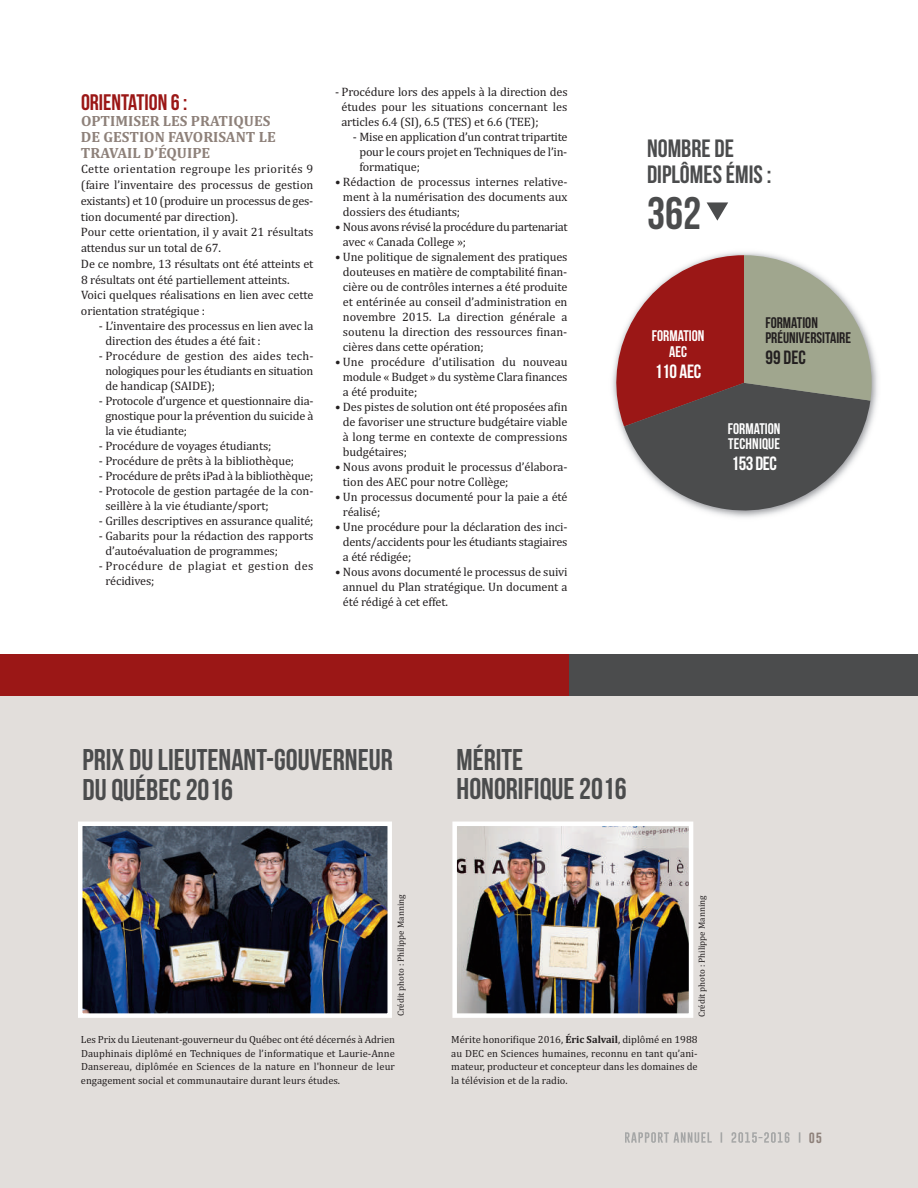
<style>
.page{position:relative;width:918px;height:1188px;background:#fff}
.page>*{position:absolute;margin:0;border:0;box-sizing:border-box;transform-origin:0 0}
.t1{font:45.6px "Bebas Neue";color:#4b4c4d}
.t2{font:30px/29.8px "Bebas Neue";color:#4b4c4d}
.t3{font:25.05px/25.5px "Bebas Neue";color:#4b4c4d}
.t4{font:22.5px "Bebas Neue";color:#9b1716}
.t5{font:19.2px "Bebas Neue";letter-spacing:-.02em;color:#fff}
.t6{font:19.2px "Bebas Neue";color:#231f20}
.t7{font:15.3px/15.3px "Bebas Neue";color:#fff;text-align:center}
.t8{font:15.3px/15.3px "Bebas Neue";color:#231f20}
.t9{font:700 15px/15.8px "Cambria";color:#8e817a}
.t10{font:12.3px/15px "Cambria";letter-spacing:-.01em;color:#231f20;text-align:justify}
.t11{font:12.3px/15px "Cambria";letter-spacing:-.03em;color:#231f20}
.t12{font:12.3px/15px "Cambria";letter-spacing:.035em;color:#231f20}
.t13{font:10.8px "Gobold";color:#8e817a;scale:1.11 1}
.t14{font:10.5px/13.5px "Cambria";color:#231f20;text-align:justify}
.t15{font:9px "Cambria";color:#231f20}
.s1{font-weight:700}
</style>
<div class="page">
<div style="left:0;top:675px;width:918px;height:513px;background:#e2dedb"></div>
<img style="left:83px;top:827px;width:304px;height:186px">
<div style="left:78px;top:822px;width:314px;height:196px;border:4px solid #fff"></div>
<img style="left:457px;top:827px;width:231px;height:186px">
<div style="left:452px;top:822px;width:241px;height:196px;border:4px solid #fff"></div>
<svg style="left:625px;top:1132px;width:144px;height:11px"></svg>
<hr style="left:0;top:0;width:1px;height:86px;background:#9b1716">
<svg style="left:707px;top:202px;width:21px;height:19px"></svg>
<div style="left:0;top:654px;width:569px;height:42px;background:#9b1716"></div>
<div style="left:569px;top:654px;width:349px;height:42px;background:#4b4c4d"></div>
<img style="left:612px;top:252px;width:266px;height:266px">
<svg style="left:616px;top:255px;width:256px;height:255px"></svg>
<h3 class="t4" style="left:81px;top:89px;width:108px">ORIENTATION 6 :</h3>
<p class="t9" style="left:81px;top:113px;width:196px">OPTIMISER LES PRATIQUES<br>DE GESTION FAVORISANT LE<br>TRAVAIL D’ÉQUIPE</p>
<p class="t10" style="left:81px;top:161px;width:234px;line-height:15.8px;text-align:left">Cette orientation regroupe les priorités 9 (faire l’inventaire des processus de gestion existants) et 10 (produire un processus de ges&shy;tion documenté par direction).<br>Pour cette orientation, il y avait 21 résultats attendus sur un total de 67.<br>De ce nombre, 13 résultats ont été atteints et 8 résultats ont été partiellement atteints.<br>Voici quelques réalisations en lien avec cette orientation stratégique :</p>
<p class="t10" style="left:105px;top:318px;width:210px;text-indent:-6px">- L’inventaire des processus en lien avec la direction des études a été fait :</p>
<p class="t10" style="left:105px;top:348px;width:210px;text-indent:-6px">- Procédure de gestion des aides tech&shy;nologiques pour les étudiants en situation de handicap (SAIDE);</p>
<p class="t10" style="left:105px;top:393px;width:210px;text-indent:-6px">- Protocole d’urgence et questionnaire dia&shy;gnostique pour la prévention du suicide à la vie étudiante;</p>
<p class="t10" style="left:99px;top:438px;width:174px">- Procédure de voyages étudiants;</p>
<p class="t10" style="left:99px;top:453px;width:197px">- Procédure de prêts à la bibliothèque;</p>
<p class="t10" style="left:99px;top:468px;width:216px">- Procédure de prêts iPad à la bibliothèque;</p>
<p class="t10" style="left:105px;top:483px;width:210px;text-indent:-6px">- Protocole de gestion partagée de la con&shy;seillère à la vie étudiante/sport;</p>
<p class="t10" style="left:99px;top:513px;width:216px">- Grilles descriptives en assurance qualité;</p>
<p class="t10" style="left:105px;top:528px;width:210px;text-indent:-6px">- Gabarits pour la rédaction des rapports d’autoévaluation de programmes;</p>
<p class="t12" style="left:105px;top:558px;width:210px;text-indent:-6px">- Procédure de plagiat et gestion des récidives;</p>
<p class="t10" style="left:341px;top:84px;width:228px;text-indent:-6px">- Procédure lors des appels à la direction des études pour les situations concernant les articles 6.4 (SI), 6.5 (TES) et 6.6 (TEE);</p>
<p class="t10" style="left:359px;top:129px;width:210px;text-indent:-6px">- Mise en application d’un contrat tripartite pour le cours projet en Techniques de l’in&shy;formatique;</p>
<p class="t10" style="left:343px;top:174px;width:226px;text-indent:-8px">• Rédaction de processus internes relative&shy;ment à la numérisation des documents aux dossiers des étudiants;</p>
<p class="t11" style="left:343px;top:219px;width:226px;text-indent:-8px">• Nous avons révisé la procédure du partenariat avec « Canada College »;</p>
<p class="t10" style="left:343px;top:249px;width:226px;text-indent:-8px">• Une politique de signalement des pratiques douteuses en matière de comptabilité finan&shy;cière ou de contrôles internes a été produite et entérinée au conseil d’administration en novembre 2015. La direction générale a soutenu la direction des ressources finan&shy;cières dans cette opération;</p>
<p class="t10" style="left:343px;top:354px;width:226px;text-indent:-8px">• Une procédure d’utilisation du nouveau module « Budget » du système Clara finances a été produite;</p>
<p class="t10" style="left:343px;top:399px;width:226px;text-indent:-8px">• Des pistes de solution ont été proposées afin de favoriser une structure budgétaire viable à long terme en contexte de compressions budgétaires;</p>
<p class="t10" style="left:343px;top:459px;width:226px;text-indent:-8px">• Nous avons produit le processus d’élabora&shy;tion des AEC pour notre Collège;</p>
<p class="t10" style="left:343px;top:489px;width:226px;text-indent:-8px">• Un processus documenté pour la paie a été réalisé;</p>
<p class="t10" style="left:343px;top:519px;width:226px;text-indent:-8px">• Une procédure pour la déclaration des inci&shy;dents/accidents pour les étudiants stagiaires a été rédigée;</p>
<p class="t10" style="left:343px;top:564px;width:226px;text-indent:-8px">• Nous avons documenté le processus de suivi annuel du Plan stratégique. Un document a été rédigé à cet effet.</p>
<h3 class="t3" style="left:647px;top:136px;width:126px">NOMBRE DE<br>DIPLÔMES ÉMIS :</h3>
<h1 class="t1" style="left:647px;top:187px;width:56px">362</h1>
<p class="t7" style="left:652px;top:328px;width:54px">FORMATION<br>AEC</p>
<h3 class="t5" style="left:655px;top:360px;width:48px">110 AEC</h3>
<p class="t8" style="left:765px;top:315px;width:87px">FORMATION<br>PRÉUNIVERSITAIRE</p>
<h3 class="t6" style="left:765px;top:347px;width:42px">99 DEC</h3>
<p class="t7" style="left:728px;top:421px;width:54px;text-align:left">FORMATION<br>TECHNIQUE</p>
<h3 class="t5" style="left:732px;top:452px;width:47px">153 DEC</h3>
<h2 class="t2" style="left:83px;top:745px;width:312px">PRIX DULIEUTENANT-GOUVERNEUR<br>DUQUÉBEC 2016</h2>
<p class="t15" style="left:396px;top:1016px;width:123px;rotate:-90deg">Crédit photo : Philippe Manning</p>
<h2 class="t2" style="left:457px;top:746px;width:172px;line-height:28.5px">MÉRITE<br>HONORIFIQUE 2016</h2>
<p class="t15" style="left:696px;top:1017px;width:123px;rotate:-90deg">Crédit photo : Philippe Manning</p>
<p class="t14" style="left:81px;top:1033px;width:315px">Les Prix du Lieutenant-gouverneur du Québec ont été décernés à Adrien Dauphinais diplômé en Techniques de l’informatique et Laurie-Anne Dansereau, diplômée en Sciences de la nature en l'honneur de leur engagement social et communautaire durant leurs études.</p>
<p class="t14" style="left:451px;top:1033px;width:248px">Mérite honorifique 2016, <span class="s1">Éric Salvail</span>, diplômé en 1988 au DEC en Sciences humaines, reconnu en tant qu’ani&shy;mateur, producteur et concepteur dans les domaines de la télévision et de la radio.</p>
<p class="t13" style="left:809px;top:1133px;width:13px">05</p>
</div>
